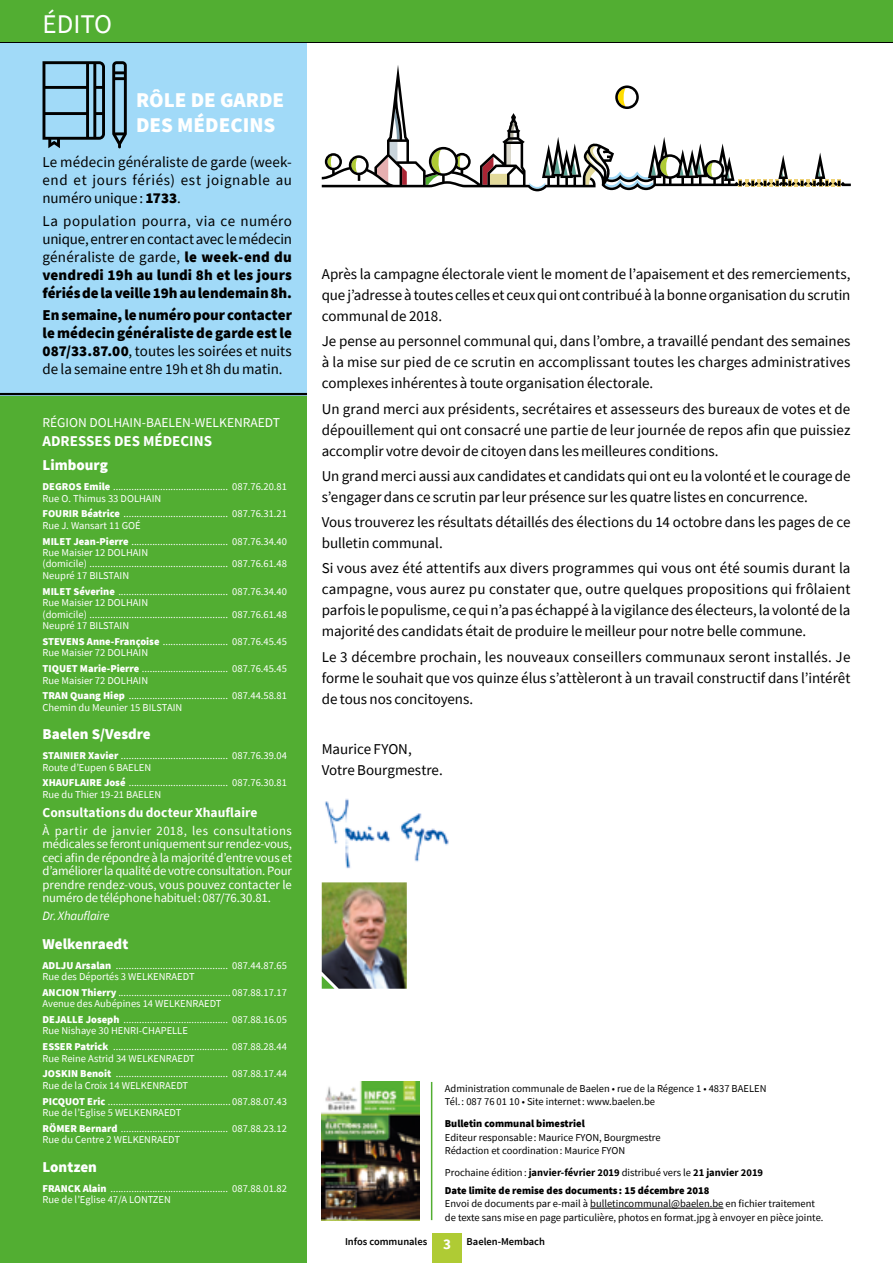
<style>
.page{position:relative;width:893px;height:1263px;background:#fff}
.page>*{position:absolute;margin:0;border:0;box-sizing:border-box;transform-origin:0 0}
.t1{font:27px "Source Sans Pro";color:#fff}
.Titre_MEDECIN{font:900 21px/25.2px "Source Sans Pro";color:#fff}
.Texte_NATURE{font:15px/21px "Source Sans Pro";letter-spacing:-.005em;color:#000;text-align:justify}
.Texte_DOSSIER{font:15px/18px "Source Sans Pro";letter-spacing:.01em;color:#000;text-align:justify}
.Texte_DOSSIER-2{font:900 15px/18px "Source Sans Pro";color:#000;text-align:justify}
.t2{font:900 15px "Source Sans Pro";color:#fff}
.t3{font:700 15px "Source Sans Pro";color:#fff}
.t4{font:13.5px "Source Sans Pro";color:#fff}
.Texte_DOSSIER-3{font:700 13.5px "Source Sans Pro";letter-spacing:.005em;color:#fff}
.Texte_DOSSIER-4{font:12.75px/13.5px "Source Sans Pro";letter-spacing:-.015em;color:#fff;text-align:justify}
.Texte_DOSSIER-5{font:italic 12.75px "Source Sans Pro";letter-spacing:-.02em;color:#fff}
.t5{font:10.5px/11.6px "Source Sans Pro";color:#fff}
.t6{font:10.5px/13.5px "Source Sans Pro";color:#000}
.t7{font:900 10.5px "Source Sans Pro";color:#000}
.t8{font:600 10.5px "Source Sans Pro";color:#000}
.s1{font-weight:900}
.s2{font-weight:400}
.s3{font-weight:700}
.s4{font-weight:700;font-size:15px;color:#fff}
</style>
<div class="page">
<img style="left:322px;top:1082px;width:98px;height:138px">
<hr style="left:431px;top:1082px;width:1px;height:138px;background:#52ae32">
<div style="left:0;top:0;width:307px;height:1263px;background:#52ae32"></div>
<div style="left:0;top:0;width:307px;height:395px;background:#a1daf8"></div>
<svg style="left:322px;top:65px;width:417px;height:126px"></svg>
<svg style="left:739px;top:152px;width:112px;height:34px"></svg>
<hr style="left:0;top:393px;width:307px;height:2px;background:#000">
<hr style="left:590px;top:1208px;width:133px;height:1px;background:#000">
<svg style="left:43px;top:61px;width:62px;height:87px"></svg>
<svg style="left:112px;top:61px;width:15px;height:87px"></svg>
<img style="left:325px;top:798px;width:124px;height:71px">
<img style="left:322px;top:882px;width:85px;height:107px">
<svg style="left:322px;top:976px;width:12px;height:13px"></svg>
<div style="left:432px;top:1233px;width:30px;height:30px;background:#afcb34"></div>
<div style="left:0;top:0;width:893px;height:43px;background:#52ae32"></div>
<hr style="left:0;top:42px;width:893px;height:1px;background:#000">
<p class="t1" style="left:43px;top:7px;width:71px">ÉDITO</p>
<p class="Titre_MEDECIN" style="left:136px;top:87px;width:150px">RÔLE DE GARDE<br>DES MÉDECINS</p>
<p class="Texte_DOSSIER" style="left:43px;top:153px;width:251px">Le médecin généraliste de garde (week&shy;end et jours fériés) est joignable au numéro unique: <span class="s1">1733</span>.</p>
<p class="Texte_DOSSIER" style="left:43px;top:212px;width:251px">La population pourra, via ce numéro unique, entrer en contact avec le médecin généraliste de garde, <span class="s1">le week-end du vendredi 19h au lundi 8h et les jours fériés de la veille 19h au lendemain 8h.</span></p>
<p class="Texte_DOSSIER-2" style="left:43px;top:306px;width:251px">En semaine, le numéro pour contacter le médecin généraliste de garde est le 087/33.87.00<span class="s2">, toutes les soirées et nuits de la semaine entre 19h et 8h du matin.</span></p>
<p class="t4" style="left:43px;top:414px;width:239px">RÉGION DOLHAIN-BAELEN-WELKENRAEDT</p>
<p class="t3" style="left:43px;top:431px;width:171px">ADRESSES DES MÉDECINS</p>
<p class="t2" style="left:43px;top:455px;width:67px">Limbourg</p>
<p class="t5" style="left:43px;top:481px;width:246px"><span class="s1">DEGROS Emile</span> ............................................ 087.76.20.81<br>Rue O. Thimus 33 DOLHAIN</p>
<p class="t5" style="left:43px;top:508px;width:246px"><span class="s1">FOURIR Béatrice</span> ........................................ 087.76.31.21<br>Rue J. Wansart 11 GOÉ</p>
<p class="t5" style="left:43px;top:535px;width:246px"><span class="s1">MILET Jean-Pierre</span> ..................................... 087.76.34.40<br>Rue Maisier 12 DOLHAIN<br>(domicile) ..................................................... 087.76.61.48<br>Neupré 17 BILSTAIN</p>
<p class="t5" style="left:43px;top:585px;width:246px"><span class="s1">MILET Séverine</span> .......................................... 087.76.34.40<br>Rue Maisier 12 DOLHAIN<br>(domicile) ..................................................... 087.76.61.48<br>Neupré 17 BILSTAIN</p>
<p class="t5" style="left:43px;top:635px;width:246px"><span class="s1">STEVENS Anne-Françoise</span> ......................... 087.76.45.45<br>Rue Maisier 72 DOLHAIN</p>
<p class="t5" style="left:43px;top:663px;width:246px"><span class="s1">TIQUET Marie-Pierre</span> ................................. 087.76.45.45<br>Rue Maisier 72 DOLHAIN</p>
<p class="t5" style="left:43px;top:690px;width:246px"><span class="s1">TRAN Quang Hiep</span> ...................................... 087.44.58.81<br>Chemin du Meunier 15 BILSTAIN</p>
<p class="t2" style="left:43px;top:724px;width:110px">Baelen S/Vesdre</p>
<p class="t5" style="left:43px;top:750px;width:246px"><span class="s1">STAINIER Xavier</span> ......................................... 087.76.39.04<br>Route d’Eupen 6 BAELEN</p>
<p class="t5" style="left:43px;top:777px;width:246px"><span class="s1">XHAUFLAIRE José</span> ...................................... 087.76.30.81<br>Rue du Thier 19-21 BAELEN</p>
<p class="Texte_DOSSIER-3" style="left:43px;top:803px;width:217px">Consultations du docteur Xhauflaire</p>
<p class="Texte_DOSSIER-4" style="left:43px;top:824px;width:251px">À partir de janvier 2018, les consultations médicales se feront uniquement sur rendez-vous, ceci afin de répondre à la majorité d’entre vous et d’améliorer la qualité de votre consultation. Pour prendre rendez-vous, vous pouvez contacter le numéro de téléphone habituel: 087/76.30.81.</p>
<p class="Texte_DOSSIER-5" style="left:43px;top:908px;width:69px">Dr. Xhauflaire</p>
<p class="t2" style="left:43px;top:933px;width:87px">Welkenraedt</p>
<p class="t5" style="left:43px;top:959px;width:246px"><span class="s1">ADLJU Arsalan</span> ........................................... 087.44.87.65<br>Rue des Déportés 3 WELKENRAEDT</p>
<p class="t5" style="left:43px;top:986px;width:246px"><span class="s1">ANCION Thierry</span> ........................................... 087.88.17.17<br>Avenue des Aubépines 14 WELKENRAEDT</p>
<p class="t5" style="left:43px;top:1014px;width:246px"><span class="s1">DEJALLE Joseph</span> ........................................ 087.88.16.05<br>Rue Nishaye 30 HENRI-CHAPELLE</p>
<p class="t5" style="left:43px;top:1041px;width:246px"><span class="s1">ESSER Patrick</span> ............................................ 087.88.28.44<br>Rue Reine Astrid 34 WELKENRAEDT</p>
<p class="t5" style="left:43px;top:1068px;width:246px"><span class="s1">JOSKIN Benoit</span> ........................................... 087.88.17.44<br>Rue de la Croix 14 WELKENRAEDT</p>
<p class="t5" style="left:43px;top:1095px;width:246px"><span class="s1">PICQUOT Eric</span> ............................................... 087.88.07.43<br>Rue de l’Eglise 5 WELKENRAEDT</p>
<p class="t5" style="left:43px;top:1122px;width:246px"><span class="s1">RÖMER Bernard</span> ......................................... 087.88.23.12<br>Rue du Centre 2 WELKENRAEDT</p>
<p class="t2" style="left:43px;top:1156px;width:56px">Lontzen</p>
<p class="t5" style="left:43px;top:1182px;width:246px"><span class="s1">FRANCK Alain</span> ............................................. 087.88.01.82<br>Rue de l’Eglise 47/A LONTZEN</p>
<p class="Texte_NATURE" style="left:322px;top:264px;width:530px">Après la campagne électorale vient le moment de l’apaisement et des remerciements, que j’adresse à toutes celles et ceux qui ont contribué à la bonne organisation du scrutin communal de 2018.</p>
<p class="Texte_NATURE" style="left:322px;top:331px;width:530px">Je pense au personnel communal qui, dans l’ombre, a travaillé pendant des semaines à la mise sur pied de ce scrutin en accomplissant toutes les charges administratives complexes inhérentes à toute organisation électorale.</p>
<p class="Texte_NATURE" style="left:322px;top:398px;width:530px">Un grand merci aux présidents, secrétaires et assesseurs des bureaux de votes et de dépouillement qui ont consacré une partie de leur journée de repos afin que puissiez accomplir votre devoir de citoyen dans les meilleures conditions.</p>
<p class="Texte_NATURE" style="left:322px;top:465px;width:530px">Un grand merci aussi aux candidates et candidats qui ont eu la volonté et le courage de s’engager dans ce scrutin par leur présence sur les quatre listes en concurrence.</p>
<p class="Texte_NATURE" style="left:322px;top:512px;width:530px">Vous trouverez les résultats détaillés des élections du 14 octobre dans les pages de ce bulletin communal.</p>
<p class="Texte_NATURE" style="left:322px;top:558px;width:530px">Si vous avez été attentifs aux divers programmes qui vous ont été soumis durant la campagne, vous aurez pu constater que, outre quelques propositions qui frôlaient parfois le populisme, ce qui n’a pas échappé à la vigilance des électeurs, la volonté de la majorité des candidats était de produire le meilleur pour notre belle commune.</p>
<p class="Texte_NATURE" style="left:322px;top:646px;width:530px">Le 3 décembre prochain, les nouveaux conseillers communaux seront installés. Je forme le souhait que vos quinze élus s’attèleront à un travail constructif dans l’intérêt de tous nos concitoyens.</p>
<p class="Texte_NATURE" style="left:322px;top:739px;width:122px">Maurice FYON,<br>Votre Bourgmestre.</p>
<p class="t6" style="left:445px;top:1081px;width:323px">Administration communale de Baelen • rue de la Régence 1 • 4837 BAELEN</p>
<p class="t6" style="left:445px;top:1095px;width:212px">Tél. : 087 76 01 10 • Site internet: www.baelen.be</p>
<p class="t7" style="left:445px;top:1116px;width:141px">Bulletin communal bimestriel</p>
<p class="t6" style="left:445px;top:1130px;width:217px">Editeur responsable : Maurice FYON, Bourgmestre</p>
<p class="t6" style="left:445px;top:1144px;width:182px">Rédaction et coordination: Maurice FYON</p>
<p class="t6" style="left:445px;top:1166px;width:320px">Prochaine édition: <span class="s3">janvier-février 2019</span> distribué vers le <span class="s3">21 janvier 2019</span></p>
<p class="t7" style="left:445px;top:1183px;width:266px">Date limite de remise des documents : 15 décembre 2018</p>
<p class="t6" style="left:445px;top:1197px;width:380px">Envoi de documents par e-mail à bulletincommunal@baelen.be en fichier traitement de texte sans mise en page particulière, photos en format.jpg à envoyer en pièce jointe.</p>
<p class="t8" style="left:345px;top:1235px;width:201px">Infos communales <span class="s4">3</span> Baelen-Membach</p>
</div>
